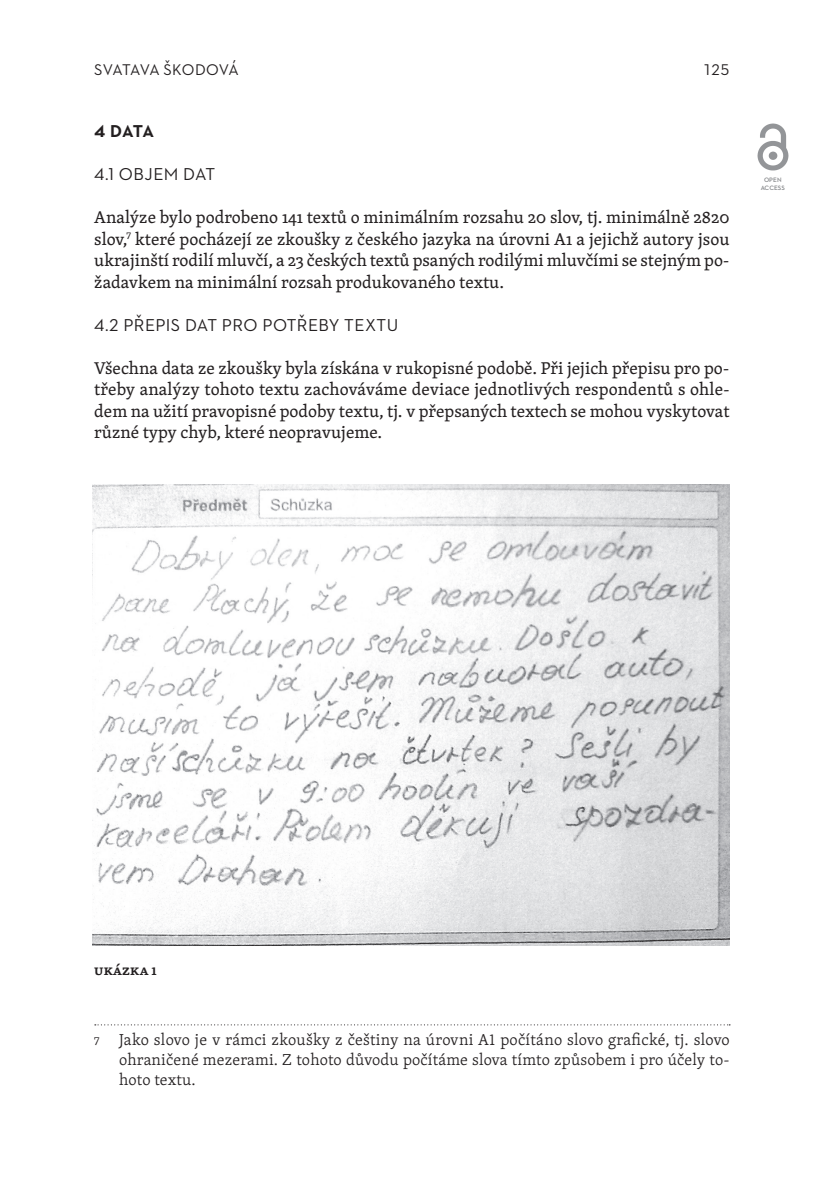
<style>
.page{position:relative;width:814px;height:1191px;background:#fff}
.page>*{position:absolute;margin:0;border:0;box-sizing:border-box;transform-origin:0 0}
.t1{font:17.5px/21.5px "Skolar PE";color:#231f20;text-align:justify}
.t2{font:17.5px "Neutraface 2 Text";letter-spacing:.015em;color:#231f20}
.t3{font:700 17.5px "Neutraface 2 Text";color:#231f20}
.t4{font:300 16.28px/20.1px "Skolar PE";letter-spacing:.01em;color:#231f20;text-align:justify}
.t5{font:15.75px "Neutraface 2 Text";color:#231f20}
.t6{font:600 14.88px "Skolar PE";color:#231f20}
.t7{font:600 6.48px/8.8px "Neutraface 2 Text";letter-spacing:.01em;color:#808285;text-align:center}
.s1{font-size:12.08px}
</style>
<div class="page">
<svg style="left:95px;top:1024px;width:635px;height:1px"></svg>
<img style="left:93px;top:485px;width:636px;height:460px">
<img style="left:757px;top:123px;width:31px;height:48px">
<p class="t5" style="left:94px;top:60px;width:11px">SVATAVA</p>
<p class="t5" style="left:163px;top:60px;width:21px">ŠKODOV</p>
<p class="t5" style="left:229px;top:60px;width:12px">Á</p>
<p class="t5" style="left:702px;top:60px;width:28px">125</p>
<p class="t3" style="left:94px;top:120px;width:61px">4 DATA</p>
<p class="t2" style="left:94px;top:163px;width:122px">4.1 OBJEM DAT</p>
<p class="t1" style="left:94px;top:206px;width:636px">Analýze bylo podrobeno 141 textů o minimálním rozsahu 20 slov, tj. minimálně 2820 slov,<sup>7</sup> které pocházejí ze zkoušky z českého jazyka na úrovni A1 a jejichž autory jsou ukrajinští rodilí mluvčí, a 23 českých textů psaných rodilými mluvčími se stejným po&shy;žadavkem na minimální rozsah produkovaného textu.</p>
<p class="t2" style="left:94px;top:314px;width:305px">4.2 PŘEPIS DAT PRO POTŘEBY TEXTU</p>
<p class="t1" style="left:94px;top:357px;width:637px">Všechna data ze zkoušky byla získána v rukopisné podobě. Při jejich přepisu pro po&shy;třeby analýzy tohoto textu zachováváme deviace jednotlivých respondentů s ohle&shy;dem na užití pravopisné podoby textu, tj. v přepsaných textech se mohou vyskytovat různé typy chyb, které neopravujeme.</p>
<p class="t7" style="left:760px;top:175px;width:26px">OPEN<br>ACCESS</p>
<p class="t6" style="left:94px;top:958px;width:64px">Ukázka 1</p>
<p class="t4" style="left:119px;top:1029px;width:612px;text-indent:-25px"><span class="s1">7</span> Jako slovo je v rámci zkoušky z češtiny na úrovni A1 počítáno slovo grafické, tj. slovo ohraničené mezerami. Z tohoto důvodu počítáme slova tímto způsobem i pro účely to&shy;hoto textu.</p>
</div>
